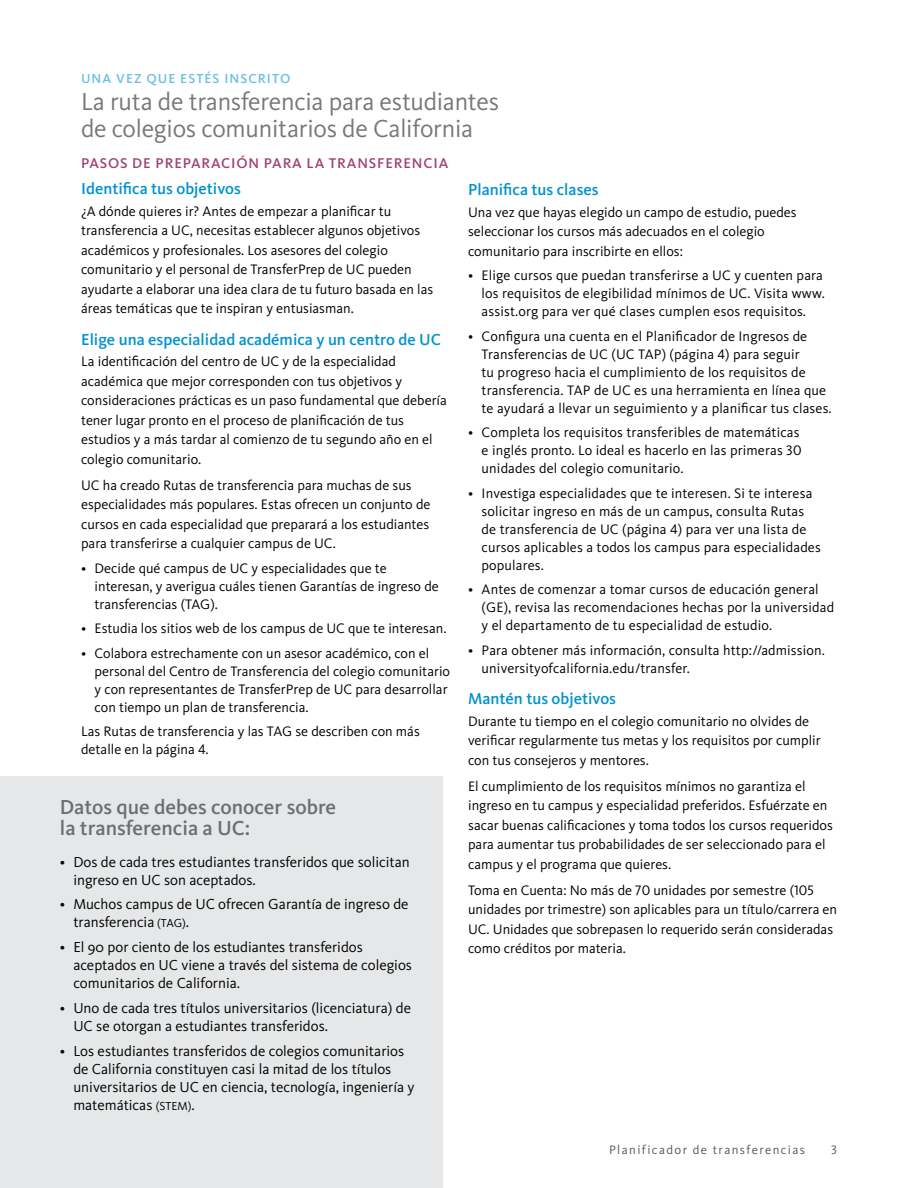
<style>
.page{position:relative;width:918px;height:1188px;background:#fff}
.page>*{position:absolute;margin:0;border:0;box-sizing:border-box;transform-origin:0 0}
.t1{font:25.5px/27px "Kievit OT";letter-spacing:-.01em;color:#77787b}
.t2{font:500 21px/21px "Kievit OT";color:#6d6e71}
.t3{font:500 16.5px "Kievit OT";color:#0093d0}
.t4{font:15px/18px "Kievit OT";color:#000}
.t5{font:500 14.7px "Kievit OT";letter-spacing:.06em;color:#a04276}
.t6{font:14.25px/19.5px "Kievit OT";color:#000}
.t7{font:500 13.5px "Kievit OT";letter-spacing:.08em;color:#6abfe3}
.t8{font:12.75px "Kievit OT";letter-spacing:.11em;color:#58595b}
.s1{font-size:12px}
</style>
<div class="page">
<div style="left:0;top:777px;width:443px;height:411px;background:#e6e7e8"></div>
<p class="t7" style="left:81px;top:71px;width:211px">UNA VEZ QUE ESTÉS INSCRITO</p>
<h1 class="t1" style="left:81px;top:88px;width:420px">La ruta de transferencia para estudiantes de colegios comunitarios de California</h1>
<p class="t5" style="left:81px;top:154px;width:369px">PASOS DE PREPARACIÓN PARA LA TRANSFERENCIA</p>
<p class="t3" style="left:81px;top:179px;width:161px">Identifica tus objetivos</p>
<p class="t6" style="left:81px;top:201px;width:354px">¿A dónde quieres ir? Antes de empezar a planificar tu transferencia a UC, necesitas establecer algunos objetivos académicos y profesionales. Los asesores del colegio comunitario y el personal de TransferPrep de UC pueden ayudarte a elaborar una idea clara de tu futuro basada en las áreas temáticas que te inspiran y entusiasman.</p>
<p class="t3" style="left:81px;top:330px;width:361px">Elige una especialidad académica y un centro de UC</p>
<p class="t6" style="left:81px;top:352px;width:367px">La identificación del centro de UC y de la especialidad académica que mejor corresponden con tus objetivos y consideraciones prácticas es un paso fundamental que debería tener lugar pronto en el proceso de planificación de tus estudios y a más tardar al comienzo de tu segundo año en el colegio comunitario.</p>
<p class="t6" style="left:81px;top:476px;width:351px">UC ha creado Rutas de transferencia para muchas de sus especialidades más populares. Estas ofrecen un conjunto de cursos en cada especialidad que preparará a los estudiantes para transferirse a cualquier campus de UC.</p>
<p class="t6" style="left:95px;top:559px;width:346px;line-height:18px;text-indent:-13px">• Decide qué campus de UC y especialidades que te interesan, y averigua cuáles tienen Garantías de ingreso de transferencias (TAG).</p>
<p class="t6" style="left:81px;top:619px;width:367px">• Estudia los sitios web de los campus de UC que te interesan.</p>
<p class="t6" style="left:95px;top:644px;width:357px;line-height:18px;text-indent:-13px">• Colabora estrechamente con un asesor académico, con el personal del Centro de Transferencia del colegio comunitario y con representantes de TransferPrep de UC para desarrollar con tiempo un plan de transferencia.</p>
<p class="t6" style="left:81px;top:723px;width:340px;line-height:18px">Las Rutas de transferencia y las TAG se describen con más detalle en la página 4.</p>
<h2 class="t2" style="left:60px;top:797px;width:278px">Datos que debes conocer sobre la transferencia a UC:</h2>
<p class="t4" style="left:73px;top:853px;width:338px;text-indent:-14px">• Dos de cada tres estudiantes transferidos que solicitan ingreso en UC son aceptados.</p>
<p class="t4" style="left:73px;top:896px;width:337px;text-indent:-14px">• Muchos campus de UC ofrecen Garantía de ingreso de transferencia <span class="s1">(TAG)</span>.</p>
<p class="t4" style="left:73px;top:938px;width:340px;text-indent:-14px">• El 90 por ciento de los estudiantes transferidos aceptados en UC viene a través del sistema de colegios comunitarios de California.</p>
<p class="t4" style="left:73px;top:999px;width:339px;text-indent:-14px">• Uno de cada tres títulos universitarios (licenciatura) de<br>UC se otorgan a estudiantes transferidos.</p>
<p class="t4" style="left:73px;top:1042px;width:343px;text-indent:-14px">• Los estudiantes transferidos de colegios comunitarios de California constituyen casi la mitad de los títulos universitarios de UC en ciencia, tecnología, ingeniería y matemáticas <span class="s1">(STEM)</span>.</p>
<p class="t3" style="left:468px;top:180px;width:132px">Planifica tus clases</p>
<p class="t6" style="left:468px;top:202px;width:330px">Una vez que hayas elegido un campo de estudio, puedes seleccionar los cursos más adecuados en el colegio comunitario para inscribirte en ellos:</p>
<p class="t6" style="left:482px;top:267px;width:345px;line-height:18px;text-indent:-13px">• Elige cursos que puedan transferirse a UC y cuenten para los requisitos de elegibilidad mínimos de UC. Visita www. assist.org para ver qué clases cumplen esos requisitos.</p>
<p class="t6" style="left:482px;top:327px;width:352px;line-height:18px;text-indent:-13px">• Configura una cuenta en el Planificador de Ingresos de Transferencias de UC (UC TAP) (página 4) para seguir<br>tu progreso hacia el cumplimiento de los requisitos de transferencia. TAP de UC es una herramienta en línea que te ayudará a llevar un seguimiento y a planificar tus clases.</p>
<p class="t6" style="left:482px;top:424px;width:321px;line-height:18px;text-indent:-13px">• Completa los requisitos transferibles de matemáticas e inglés pronto. Lo ideal es hacerlo en las primeras 30 unidades del colegio comunitario.</p>
<p class="t6" style="left:482px;top:484px;width:341px;line-height:18px;text-indent:-13px">• Investiga especialidades que te interesen. Si te interesa solicitar ingreso en más de un campus, consulta Rutas de transferencia de UC (página 4) para ver una lista de cursos aplicables a todos los campus para especialidades populares.</p>
<p class="t6" style="left:482px;top:581px;width:354px;line-height:18px;text-indent:-13px">• Antes de comenzar a tomar cursos de educación general (GE), revisa las recomendaciones hechas por la universidad y el departamento de tu especialidad de estudio.</p>
<p class="t6" style="left:482px;top:641px;width:345px;line-height:18px;text-indent:-13px">• Para obtener más información, consulta http://admission. universityofcalifornia.edu/transfer.</p>
<p class="t3" style="left:468px;top:689px;width:150px">Mantén tus objetivos</p>
<p class="t6" style="left:468px;top:712px;width:354px">Durante tu tiempo en el colegio comunitario no olvides de verificar regularmente tus metas y los requisitos por cumplir con tus consejeros y mentores.</p>
<p class="t6" style="left:468px;top:777px;width:366px">El cumplimiento de los requisitos mínimos no garantiza el ingreso en tu campus y especialidad preferidos. Esfuérzate en sacar buenas calificaciones y toma todos los cursos requeridos para aumentar tus probabilidades de ser seleccionado para el campus y el programa que quieres.</p>
<p class="t6" style="left:468px;top:881px;width:371px">Toma en Cuenta: No más de 70 unidades por semestre (105 unidades por trimestre) son aplicables para un título/carrera en UC. Unidades que sobrepasen lo requerido serán consideradas como créditos por materia.</p>
<p class="t8" style="left:609px;top:1143px;width:198px">Planificador de transferencias</p>
<p class="t8" style="left:831px;top:1143px;width:7px">3</p>
</div>
